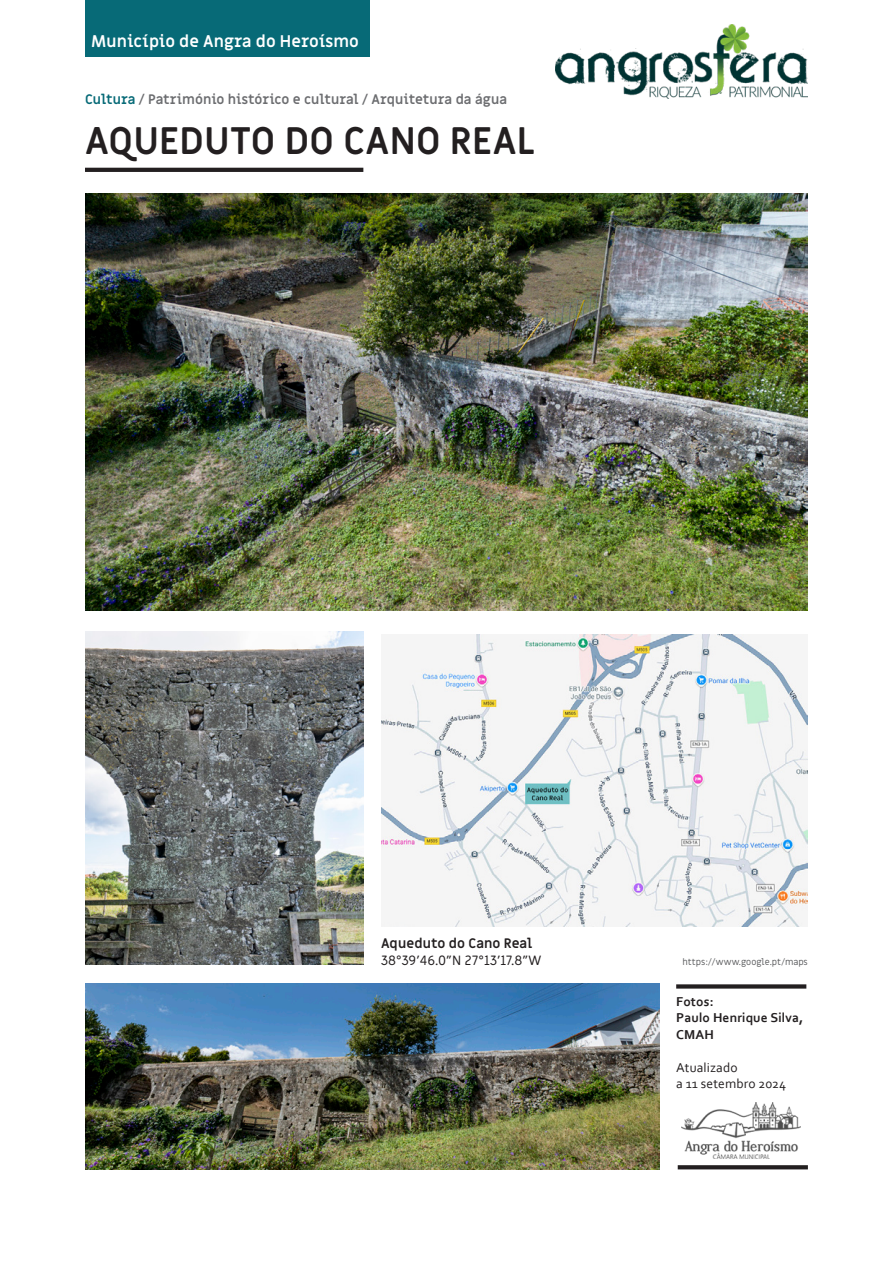
<style>
.page{position:relative;width:893px;height:1263px;background:#fff}
.page>*{position:absolute;margin:0;border:0;box-sizing:border-box;transform-origin:0 0}
.tit{font:700 37.5px "Miriam Libre";color:#231f20}
.t1{font:700 16.5px "Miriam Libre";color:#fff}
.legenda_bold{font:700 13.5px "Miriam Libre";letter-spacing:-.005em;color:#6c6d70}
.ficha-bold{font:700 13.5px/16.5px "Corbel";letter-spacing:.01em;color:#231f20}
.ficha{font:13.5px "Corbel";letter-spacing:.01em;color:#231f20}
.legenda{font:13.5px "Miriam Libre";color:#231f20}
.legenda_bold-2{font:700 13.5px "Miriam Libre";color:#231f20}
.legenda-2{font:9px "Miriam Libre";color:#57585a}
.s1{color:#076a77}
</style>
<div class="page">
<img style="left:556px;top:24px;width:252px;height:74px">
<div style="left:85px;top:0;width:284px;height:57px;background:#076a77"></div>
<img style="left:682px;top:1103px;width:119px;height:56px">
<svg style="left:678px;top:1165px;width:130px;height:4px"></svg>
<hr style="left:85px;top:168px;width:278px;height:4px;background:#231f20">
<svg style="left:676px;top:984px;width:130px;height:4px"></svg>
<img style="left:85px;top:193px;width:723px;height:417px">
<img style="left:381px;top:635px;width:427px;height:292px">
<img style="left:85px;top:631px;width:278px;height:334px">
<img style="left:85px;top:983px;width:575px;height:187px">
<p class="t1" style="left:91px;top:31px;width:269px">Município de Angra do Heroísmo</p>
<p class="legenda_bold" style="left:85px;top:91px;width:424px"><span class="s1">Cultura</span> / Património histórico e cultural / Arquitetura da água</p>
<p class="tit" style="left:85px;top:118px;width:451px">AQUEDUTO DO CANO REAL</p>
<p class="legenda_bold-2" style="left:381px;top:935px;width:153px">Aqueduto do Cano Real</p>
<p class="legenda" style="left:381px;top:952px;width:162px">38°39’46.0”N 27°13’17.8”W</p>
<p class="legenda-2" style="left:683px;top:956px;width:127px">https://www.google.pt/maps</p>
<p class="ficha-bold" style="left:676px;top:993px;width:129px">Fotos:<br>Paulo Henrique Silva,<br>CMAH</p>
<p class="ficha" style="left:676px;top:1059px;width:63px">Atualizado</p>
<p class="ficha" style="left:676px;top:1075px;width:112px">a 11 setembro 2024</p>
</div>
